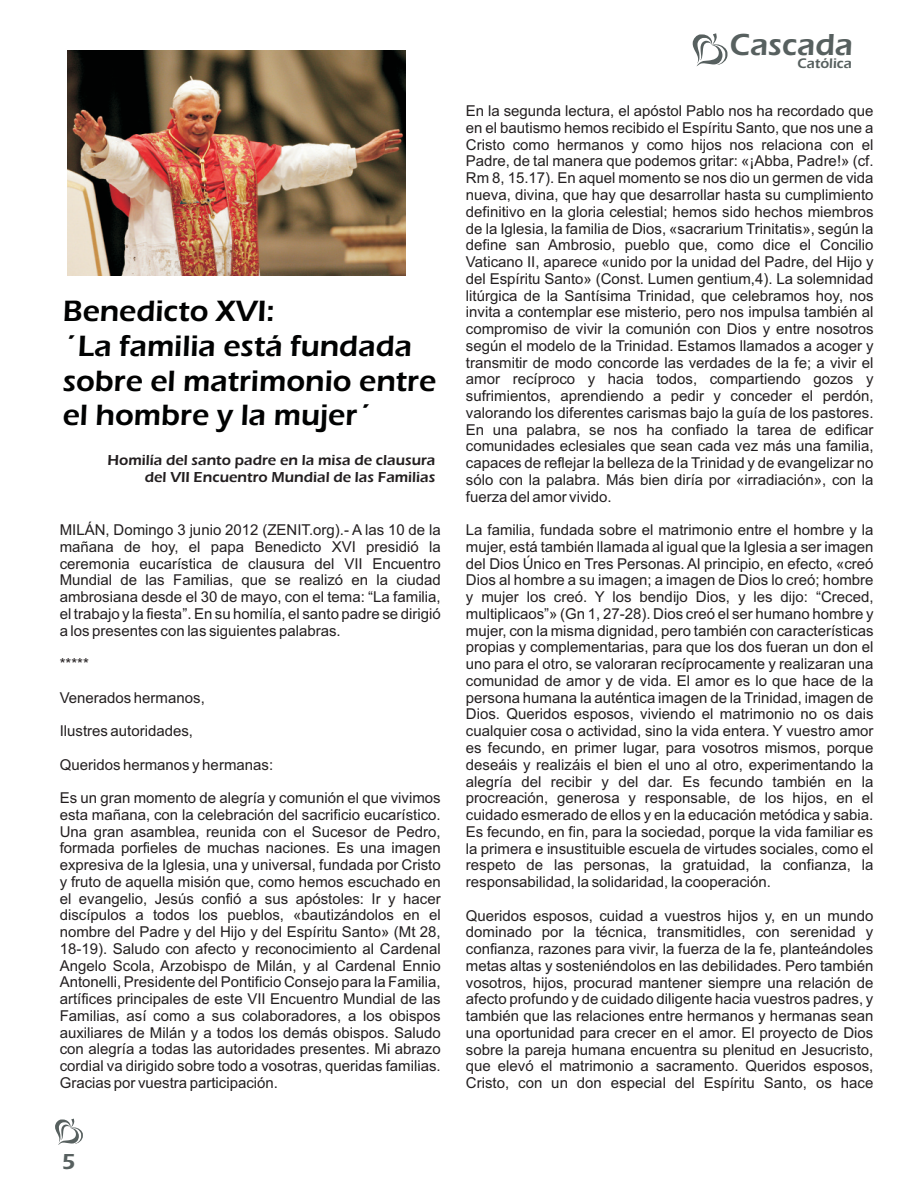
<style>
.page{position:relative;width:918px;height:1188px;background:#fff}
.page>*{position:absolute;margin:0;border:0;box-sizing:border-box;transform-origin:0 0}
.t1{font:600 31.5px "Eras ITC";color:#57605f}
.t2{font:600 30.45px/34.7px "Eras ITC";color:#010202}
.t3{font:600 22.5px "Eras ITC";color:#57605f}
.t4{font:15px/16.8px "Arial";color:#231f20;text-align:justify}
.t5{font:600 15px/17.1px "Eras ITC";color:#231f20;text-align:right}
.t6{font:600 14.4px "Eras ITC";color:#57605f}
</style>
<div class="page">
<svg style="left:693px;top:33px;width:34px;height:33px"></svg>
<svg style="left:55px;top:1119px;width:28px;height:26px"></svg>
<img style="left:68px;top:50px;width:337px;height:225px">
<h2 class="t2" style="left:63px;top:297px;width:375px">Benedicto XVI:<br>´La familia está fundada sobre el matrimonio entre el hombre y la mujer´</h2>
<p class="t5" style="left:108px;top:453px;width:329px">Homilía del santo padre en la misa de clausura del VII Encuentro Mundial de las Familias</p>
<p class="t4" style="left:60px;top:523px;width:383px">MILÁN, Domingo 3 junio 2012 (ZENIT.org).- A las 10 de la mañana de hoy, el papa Benedicto XVI presidió la ceremonia eucarística de clausura del VII Encuentro Mundial de las Familias, que se realizó en la ciudad ambrosiana desde el 30 de mayo, con el tema: “La familia, el trabajo y la fiesta”. En su homilía, el santo padre se dirigió a los presentes con las siguientes palabras.</p>
<p class="t4" style="left:60px;top:657px;width:31px">*****</p>
<p class="t4" style="left:60px;top:690px;width:147px">Venerados hermanos,</p>
<p class="t4" style="left:60px;top:724px;width:135px">Ilustres autoridades,</p>
<p class="t4" style="left:60px;top:757px;width:215px">Queridos hermanos y hermanas:</p>
<p class="t4" style="left:60px;top:791px;width:383px">Es un gran momento de alegría y comunión el que vivimos esta mañana, con la celebración del sacrificio eucarístico.<br>Una gran asamblea, reunida con el Sucesor de Pedro, formada porfieles de muchas naciones. Es una imagen expresiva de la Iglesia, una y universal, fundada por Cristo y fruto de aquella misión que, como hemos escuchado en el evangelio, Jesús confió a sus apóstoles: Ir y hacer discípulos a todos los pueblos, «bautizándolos en el nombre del Padre y del Hijo y del Espíritu Santo» (Mt 28, 18-19). Saludo con afecto y reconocimiento al Cardenal Angelo Scola, Arzobispo de Milán, y al Cardenal Ennio Antonelli, Presidente del Pontificio Consejo para la Familia, artífices principales de este VII Encuentro Mundial de las Familias, así como a sus colaboradores, a los obispos auxiliares de Milán y a todos los demás obispos. Saludo con alegría a todas las autoridades presentes. Mi abrazo cordial va dirigido sobre todo a vosotras, queridas familias.<br>Gracias por vuestra participación.</p>
<h1 class="t1" style="left:730px;top:34px;width:125px">Cascada</h1>
<p class="t6" style="left:798px;top:58px;width:56px">Católica</p>
<p class="t4" style="left:466px;top:104px;width:409px">En la segunda lectura, el apóstol Pablo nos ha recordado que en el bautismo hemos recibido el Espíritu Santo, que nos une a Cristo como hermanos y como hijos nos relaciona con el Padre, de tal manera que podemos gritar: «¡Abba, Padre!» (cf.<br>Rm 8, 15.17). En aquel momento se nos dio un germen de vida nueva, divina, que hay que desarrollar hasta su cumplimiento definitivo en la gloria celestial; hemos sido hechos miembros de la Iglesia, la familia de Dios, «sacrarium Trinitatis», según la define san Ambrosio, pueblo que, como dice el Concilio Vaticano II, aparece «unido por la unidad del Padre, del Hijo y del Espíritu Santo» (Const. Lumen gentium,4). La solemnidad litúrgica de la Santísima Trinidad, que celebramos hoy, nos invita a contemplar ese misterio, pero nos impulsa también al compromiso de vivir la comunión con Dios y entre nosotros según el modelo de la Trinidad. Estamos llamados a acoger y transmitir de modo concorde las verdades de la fe; a vivir el amor recíproco y hacia todos, compartiendo gozos y sufrimientos, aprendiendo a pedir y conceder el perdón, valorando los diferentes carismas bajo la guía de los pastores.<br>En una palabra, se nos ha confiado la tarea de edificar comunidades eclesiales que sean cada vez más una familia, capaces de reflejar la belleza de la Trinidad y de evangelizar no sólo con la palabra. Más bien diría por «irradiación», con la fuerza del amor vivido.</p>
<p class="t4" style="left:466px;top:523px;width:409px">La familia, fundada sobre el matrimonio entre el hombre y la mujer, está también llamada al igual que la Iglesia a ser imagen del Dios Único en Tres Personas. Al principio, en efecto, «creó Dios al hombre a su imagen; a imagen de Dios lo creó; hombre y mujer los creó. Y los bendijo Dios, y les dijo: “Creced, multiplicaos”» (Gn 1, 27-28). Dios creó el ser humano hombre y mujer, con la misma dignidad, pero también con características propias y complementarias, para que los dos fueran un don el uno para el otro, se valoraran recíprocamente y realizaran una comunidad de amor y de vida. El amor es lo que hace de la persona humana la auténtica imagen de la Trinidad, imagen de Dios. Queridos esposos, viviendo el matrimonio no os dais cualquier cosa o actividad, sino la vida entera. Y vuestro amor es fecundo, en primer lugar, para vosotros mismos, porque deseáis y realizáis el bien el uno al otro, experimentando la alegría del recibir y del dar. Es fecundo también en la procreación, generosa y responsable, de los hijos, en el cuidado esmerado de ellos y en la educación metódica y sabia.<br>Es fecundo, en fin, para la sociedad, porque la vida familiar es la primera e insustituible escuela de virtudes sociales, como el respeto de las personas, la gratuidad, la confianza, la responsabilidad, la solidaridad, la cooperación.</p>
<p class="t4" style="left:466px;top:908px;width:409px">Queridos esposos, cuidad a vuestros hijos y, en un mundo dominado por la técnica, transmitidles, con serenidad y confianza, razones para vivir, la fuerza de la fe, planteándoles metas altas y sosteniéndolos en las debilidades. Pero también vosotros, hijos, procurad mantener siempre una relación de afecto profundo y de cuidado diligente hacia vuestros padres, y también que las relaciones entre hermanos y hermanas sean una oportunidad para crecer en el amor. El proyecto de Dios sobre la pareja humana encuentra su plenitud en Jesucristo, que elevó el matrimonio a sacramento. Queridos esposos, Cristo, con un don especial del Espíritu Santo, os hace</p>
<h3 class="t3" style="left:62px;top:1153px;width:15px">5</h3>
</div>
